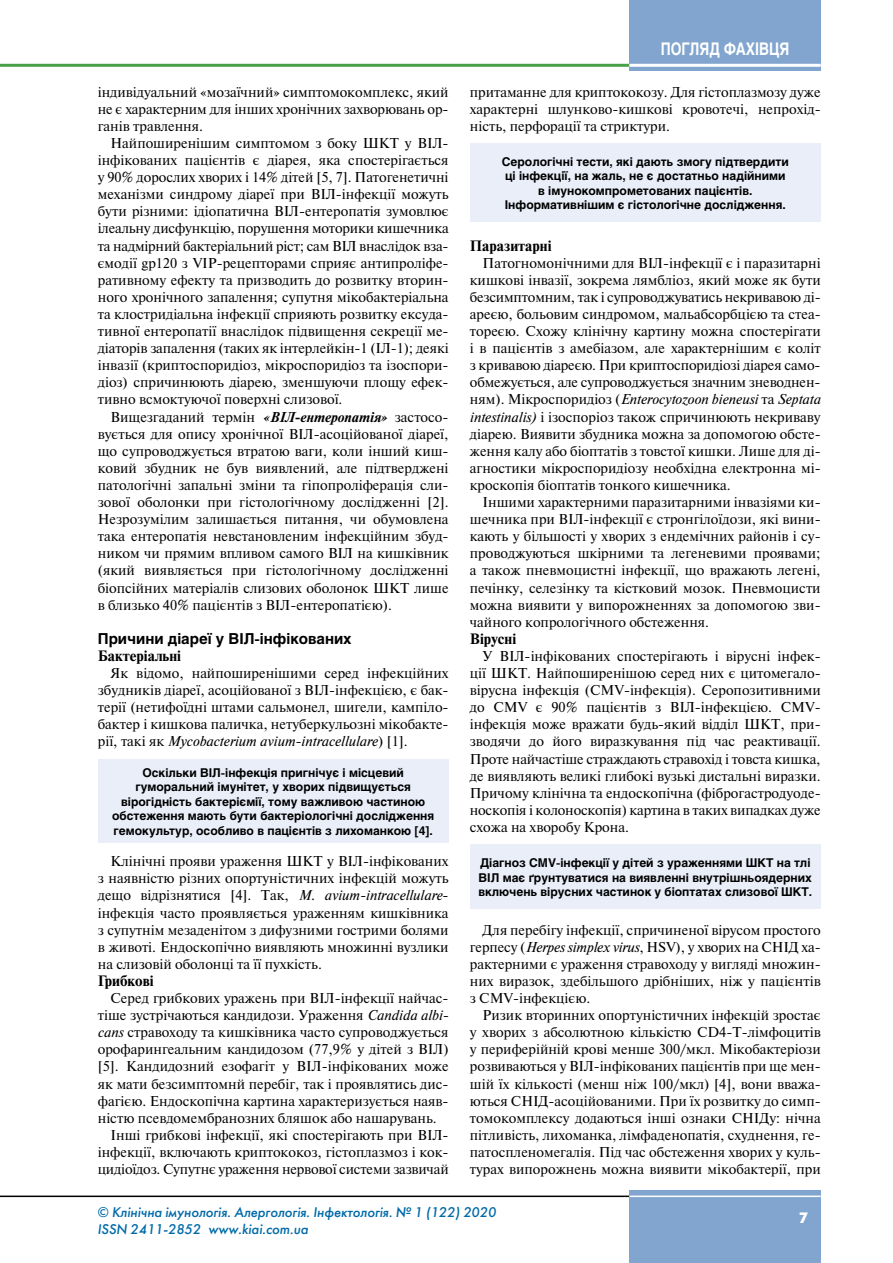
<style>
.page{position:relative;width:893px;height:1263px;background:#fff}
.page>*{position:absolute;margin:0;border:0;box-sizing:border-box;transform-origin:0 0}
.t1{font:700 17.25px "Helios";color:#fff;scale:.8 1}
.t2{font:700 15px "Newton C";color:#000}
.t3{font:700 15px "Helios";color:#000}
.t4{font:700 15px "Futuris C";color:#fff}
.t5{font:14.25px/17.1px "Newton C";color:#000;text-align:justify}
.t6{font:italic 13.95px/16.8px "Futuris C";color:#006aa9}
.t7{font:700 12px/14.4px "Helios";color:#000;text-align:center}
.s1{font-weight:700;font-style:italic}
.s2{font-style:italic}
</style>
<div class="page">
<div style="left:629px;top:1191px;width:192px;height:72px;background:#81a5ce"></div>
<hr style="left:0;top:1195px;width:629px;height:2px;background:#000">
<hr style="left:629px;top:1195px;width:192px;height:2px;background:#fff">
<div style="left:629px;top:0;width:192px;height:70px;background:#81a5ce"></div>
<hr style="left:0;top:64px;width:629px;height:3px;background:#47a149">
<hr style="left:629px;top:64px;width:192px;height:3px;background:#fff">
<div style="left:98px;top:759px;width:351px;height:84px;background:#e9eef9"></div>
<div style="left:470px;top:144px;width:351px;height:78px;background:#e9eef9"></div>
<div style="left:470px;top:845px;width:351px;height:64px;background:#e9eef9"></div>
<p class="t5" style="left:98px;top:83px;width:352px">індивідуальний «мозаїчний» симптомокомплекс, який не є характерним для інших хронічних захворювань ор&shy;ганів травлення.</p>
<p class="t5" style="left:98px;top:135px;width:352px;text-indent:13px">Найпоширенішим симптомом з боку ШКТ у ВІЛ&shy;інфікованих пацієнтів є діарея, яка спостерігається у 90% дорослих хворих і 14% дітей [5, 7]. Патогенетичні механізми синдрому діареї при ВІЛ-інфекції можуть бути різними: ідіопатична ВІЛ-ентеропатія зумовлює ілеальну дисфункцію, порушення моторики кишечника та надмірний бактеріальний ріст; сам ВІЛ внаслідок вза&shy;ємодії gp120 з VIP-рецепторами сприяє антипроліфе&shy;ративному ефекту та призводить до розвитку вторин&shy;ного хронічного запалення; супутня мікобактеріальна та клостридіальна інфекції сприяють розвитку ексуда&shy;тивної ентеропатії внаслідок підвищення секреції ме&shy;діаторів запалення (таких як інтерлейкін‑1 (ІЛ-1); деякі інвазії (криптоспоридіоз, мікроспоридіоз та ізоспори&shy;діоз) спричинюють діарею, зменшуючи площу ефек&shy;тивно всмоктуючої поверхні слизової.</p>
<p class="t5" style="left:98px;top:408px;width:352px;text-indent:13px">Вищезгаданий термін <span class="s1">«ВІЛ-ентеропатія»</span> застосо&shy;вується для опису хронічної ВІЛ-асоційованої діареї, що супроводжується втратою ваги, коли інший киш&shy;ковий збудник не був виявлений, але підтверджені патологічні запальні зміни та гіпопроліферація сли&shy;зової оболонки при гістологічному дослідженні [2].<br>Незрозумілим залишається питання, чи обумовлена така ентеропатія невстановленим інфекційним збуд&shy;ником чи прямим впливом самого ВІЛ на кишківник (який виявляється при гістологічному дослідженні біопсійних матеріалів слизових оболонок ШКТ лише в близько 40% пацієнтів з ВІЛ-ентеропатією).</p>
<p class="t3" style="left:98px;top:630px;width:255px">Причини діареї у ВІЛ-інфікованих</p>
<p class="t2" style="left:98px;top:647px;width:85px">Бактеріальні</p>
<p class="t5" style="left:98px;top:665px;width:352px;text-indent:13px">Як відомо, найпоширенішими серед інфекційних збудників діареї, асоційованої з ВІЛ-інфекцією, є бак&shy;терії (нетифоїдні штами сальмонел, шигели, кампіло&shy;бактер і кишкова паличка, нетуберкульозні мікобакте&shy;рії, такі як <span class="s2">Mycobacterium avium-intracellulare</span>) [1].</p>
<p class="t7" style="left:112px;top:765px;width:324px">Оскільки ВІЛ-інфекція пригнічує і місцевий гуморальний імунітет, у хворих підвищується вірогідність бактеріємії, тому важливою частиною обстеження мають бути бактеріологічні дослідження гемокультур, особливо в пацієнтів з лихоманкою [4].</p>
<p class="t5" style="left:98px;top:853px;width:352px;text-indent:13px">Клінічні прояви ураження ШКТ у ВІЛ-інфікованих з наявністю різних опортуністичних інфекцій можуть дещо відрізнятися [4]. Так, <span class="s2">М. avium-intracellulare&shy;</span>інфекція часто проявляється ураженням кишківника з супутнім мезаденітом з дифузними гострими болями в животі. Ендоскопічно виявляють множинні вузлики на слизовій оболонці та її пухкість.</p>
<p class="t2" style="left:98px;top:972px;width:57px">Грибкові</p>
<p class="t5" style="left:111px;top:990px;width:340px">Серед грибкових уражень при ВІЛ-інфекції найчас-</p>
<p class="t5" style="left:98px;top:1007px;width:352px">тіше зустрічаються кандидози. Ураження <span class="s2">Сandida albi-</span></p>
<p class="t5" style="left:98px;top:1024px;width:352px"><span class="s2">cans</span> стравоходу та кишківника часто супроводжується</p>
<p class="t5" style="left:98px;top:1041px;width:352px">орофарингеальним кандидозом (77,9% у дітей з ВІЛ)</p>
<p class="t5" style="left:98px;top:1058px;width:352px">[5]. Кандидозний езофагіт у ВІЛ-інфікованих може</p>
<p class="t5" style="left:98px;top:1075px;width:352px">як мати безсимптомнй перебіг, так і проявлятись дис-</p>
<p class="t5" style="left:98px;top:1092px;width:352px">фагією. Ендоскопічна картина характеризується наяв-</p>
<p class="t5" style="left:98px;top:1109px;width:340px">ністю псевдомембранозних бляшок або нашарувань.</p>
<p class="t5" style="left:111px;top:1126px;width:340px">Інші грибкові інфекції, які спостерігають при ВІЛ-</p>
<p class="t5" style="left:98px;top:1143px;width:352px">інфекції, включають криптококоз, гістоплазмоз і кок-</p>
<p class="t5" style="left:98px;top:1161px;width:352px">цидіоїдоз. Супутнє ураження нервової системи зазвичай</p>
<p class="t1" style="left:661px;top:39px;width:162px">ПОГЛЯД ФАХІВЦЯ</p>
<p class="t5" style="left:470px;top:83px;width:352px">притаманне для криптококозу. Для гістоплазмозу дуже характерні шлунково-кишкові кровотечі, непрохід&shy;ність, перфорації та стриктури.</p>
<p class="t7" style="left:502px;top:154px;width:288px">Серологічні тести, які дають змогу підтвердити ці інфекції, на жаль, не є достатньо надійними в імунокомпрометованих пацієнтів.<br>Інформативнішим є гістологічне дослідження.</p>
<p class="t2" style="left:470px;top:237px;width:83px">Паразитарні</p>
<p class="t5" style="left:470px;top:254px;width:352px;text-indent:13px">Патогномонічними для ВІЛ-інфекції є і паразитарні кишкові інвазії, зокрема лямбліоз, який може як бути безсимптомним, так і супроводжуватись некривавою ді&shy;ареєю, больовим синдромом, мальабсорбцією та стеа&shy;тореєю. Схожу клінічну картину можна спостерігати і в пацієнтів з амебіазом, але характернішим є коліт з кривавою діареєю. При криптоспоридіозі діарея само&shy;обмежується, але супроводжується значним зневоднен&shy;ням). Мікроспоридіоз (<span class="s2">Enterocytozoon bieneusi</span> та <span class="s2">Septata intestinalis)</span> і ізоспоріоз також спричинюють некриваву діарею. Виявити збудника можна за допомогою обсте&shy;ження калу або біоптатів з товстої кишки. Лише для ді&shy;агностики мікроспоридіозу необхідна електронна мі&shy;кроскопія біоптатів тонкого кишечника.</p>
<p class="t5" style="left:470px;top:494px;width:352px;text-indent:13px">Іншими характерними паразитарними інвазіями ки&shy;шечника при ВІЛ-інфекції є стронгілоїдози, які вини&shy;кають у більшості у хворих з ендемічних районів і су&shy;проводжуються шкірними та легеневими проявами; а також пневмоцистні інфекції, що вражають легені, печінку, селезінку та кістковий мозок. Пневмоцисти можна виявити у випорожненнях за допомогою зви&shy;чайного копрологічного обстеження.</p>
<p class="t2" style="left:470px;top:630px;width:48px">Вірусні</p>
<p class="t5" style="left:470px;top:648px;width:352px;text-indent:13px">У ВІЛ-інфікованих спостерігають і вірусні інфек&shy;ції ШКТ. Найпоширенішою серед них є цитомегало&shy;вірусна інфекція (CMV-інфекція). Серопозитивними до CMV є 90% пацієнтів з ВІЛ-інфекцією. CMV&shy;інфекція може вражати будь-який відділ ШКТ, при&shy;зводячи до його виразкування під час реактивації.<br>Проте найчастіше страждають стравохід і товста кишка, де виявляють великі глибокі вузькі дистальні виразки.<br>Причому клінічна та ендоскопічна (фіброгастродуоде&shy;носкопія і колоноскопія) картина в таких випадках дуже схожа на хворобу Крона.</p>
<p class="t7" style="left:478px;top:856px;width:335px;text-align:left">Діагноз CMV-інфекції у дітей з ураженнями ШКТ на тлі<br>ВІЛ має ґрунтуватися на виявленні внутрішньоядерних включень вірусних частинок у біоптатах слизової ШКТ.</p>
<p class="t5" style="left:470px;top:921px;width:352px;text-indent:13px">Для перебігу інфекції, спричиненої вірусом простого герпесу (<span class="s2">Herpes simplex virus</span>, HSV), у хворих на СНІД ха&shy;рактерними є ураження стравоходу у вигляді множин&shy;них виразок, здебільшого дрібніших, ніж у пацієнтів з CMV-інфекцією.</p>
<p class="t5" style="left:470px;top:1007px;width:352px;text-indent:13px">Ризик вторинних опортуністичних інфекцій зростає у хворих з абсолютною кількістю CD4-Т-лімфоцитів у периферійній крові менше 300/мкл. Мікобактеріози розвиваються у ВІЛ-інфікованих пацієнтів при ще мен&shy;шій їх кількості (менш ніж 100/мкл) [4], вони вважа&shy;ються СНІД-асоційованими. При їх розвитку до симп&shy;томокомплексу додаються інші ознаки СНІДу: нічна пітливість, лихоманка, лімфаденопатія, схуднення, ге&shy;патоспленомегалія. Під час обстеження хворих у куль&shy;турах випорожнень можна виявити мікобактерії, при</p>
<p class="t6" style="left:98px;top:1204px;width:400px">© Клінічна імунологія. Алергологія. Інфектологія. № 1 (122) 2020<br>ISSN 2411-2852 www.kiai.com.ua</p>
<p class="t4" style="left:799px;top:1209px;width:10px">7</p>
</div>
